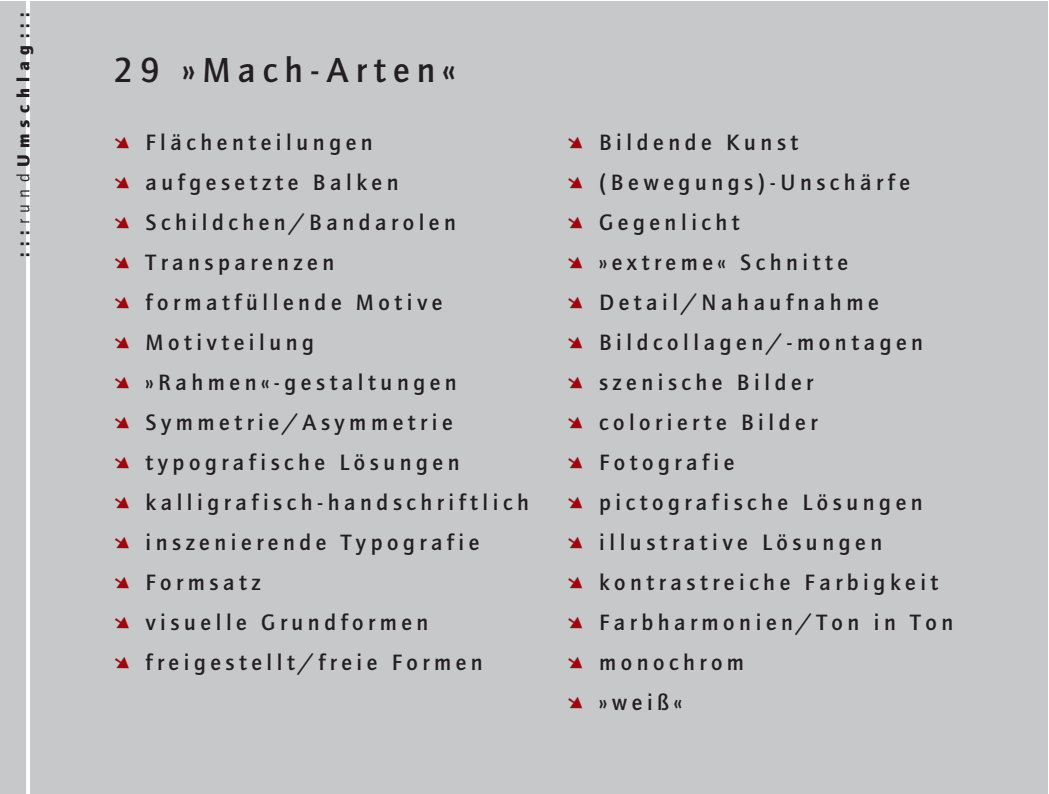
<style>
.page{position:relative;width:1049px;height:794px;background:#fff}
.page>*{position:absolute;margin:0;border:0;box-sizing:border-box;transform-origin:0 0}
.t1{font:700 36px "Quay";letter-spacing:.2em;color:#231f20}
.t2{font:700 23px/40px "Quay";letter-spacing:.2em;color:#231f20}
.t3{font:800 18px "Quay";letter-spacing:.35em;color:#231f20}
.s1{font-weight:400}
.s2{color:#9d070d}
</style>
<div class="page">
<div style="left:0;top:1px;width:1048px;height:793px;background:#c7c8ca"></div>
<hr style="left:26px;top:1px;width:4px;height:793px;background:#fff">
<p class="t3" style="left:16px;top:257px;width:246px;rotate:-90deg">:::<span class="s1">rund</span>Umschlag:::</p>
<h1 class="t1" style="left:113px;top:56px;width:343px">29 »Mach-Arten«</h1>
<p class="t2" style="left:113px;top:125px;width:417px"><span class="s2">➘</span> Flächenteilungen<br><span class="s2">➘</span> aufgesetzte Balken<br><span class="s2">➘</span> Schildchen/Bandarolen<br><span class="s2">➘</span> Transparenzen<br><span class="s2">➘</span> formatfüllende Motive<br><span class="s2">➘</span> Motivteilung<br><span class="s2">➘</span> »Rahmen«-gestaltungen<br><span class="s2">➘</span> Symmetrie/Asymmetrie<br><span class="s2">➘</span> typografische Lösungen<br><span class="s2">➘</span> kalligrafisch-handschriftlich <span class="s2">➘</span> inszenierende Typografie<br><span class="s2">➘</span> Formsatz<br><span class="s2">➘</span> visuelle Grundformen<br><span class="s2">➘</span> freigestellt/freie Formen</p>
<p class="t2" style="left:567px;top:125px;width:388px"><span class="s2">➘</span> Bildende Kunst<br><span class="s2">➘</span> (Bewegungs)-Unschärfe<br><span class="s2">➘</span> Gegenlicht<br><span class="s2">➘</span> »extreme« Schnitte<br><span class="s2">➘</span> Detail/Nahaufnahme<br><span class="s2">➘</span> Bildcollagen/-montagen<br><span class="s2">➘</span> szenische Bilder<br><span class="s2">➘</span> colorierte Bilder<br><span class="s2">➘</span> Fotografie<br><span class="s2">➘</span> pictografische Lösungen<br><span class="s2">➘</span> illustrative Lösungen<br><span class="s2">➘</span> kontrastreiche Farbigkeit <span class="s2">➘</span> Farbharmonien/Ton in Ton <span class="s2">➘</span> monochrom<br><span class="s2">➘</span> »weiß«</p>
</div>
